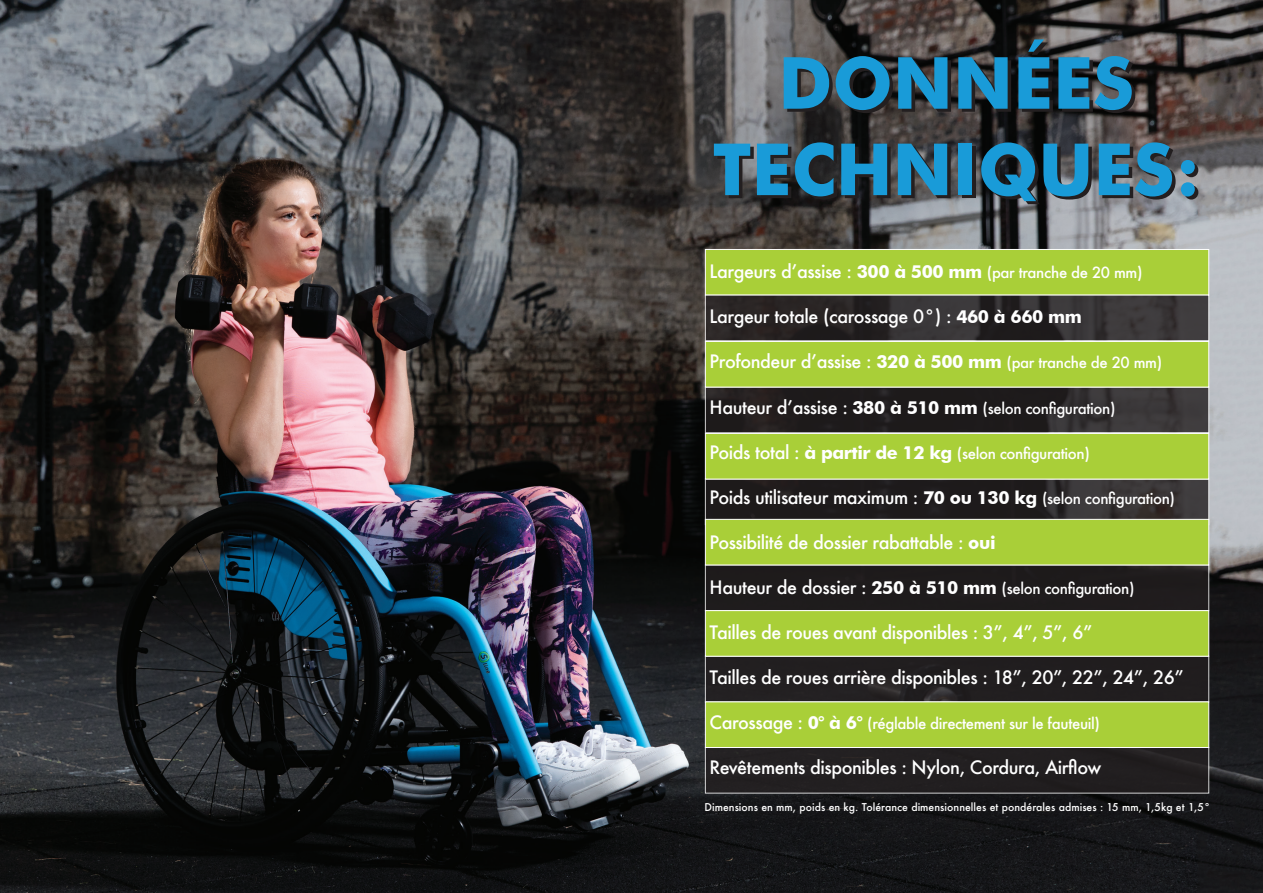
<style>
.page{position:relative;width:1263px;height:893px;background:#fff}
.page>*{position:absolute;margin:0;border:0;box-sizing:border-box;transform-origin:0 0}
.t1{font:700 72px "Futura BT";color:#199bd8}
.t2{font:500 18px "Futura";letter-spacing:-.025em;color:#fff}
.t3{font:500 15px "Futura";letter-spacing:-.025em;color:#fff}
.t4{font:500 10.5px "Futura";letter-spacing:.005em;color:#fff}
.s1{font-size:18px}
.s2{font-family:"Futura BT";font-weight:700;font-size:18px}
.s3{font-family:"Futura BT";font-weight:700}
.s4{font-size:15px}
</style>
<div class="page">
<img style="left:0;top:0;width:1263px;height:893px">
<div style="left:705px;top:249px;width:504px;height:46px;background:#a9cf38;border:1px solid #fff"></div>
<svg style="left:707px;top:297px;width:500px;height:42px;background:#2f2c2d"></svg>
<svg style="left:707px;top:389px;width:500px;height:42px;background:#262324"></svg>
<div style="left:705px;top:387px;width:504px;height:46px;border:1px solid #fff"></div>
<svg style="left:707px;top:481px;width:500px;height:38px;background:#272324"></svg>
<div style="left:705px;top:479px;width:504px;height:46px;border:1px solid #fff"></div>
<div style="left:705px;top:565px;width:504px;height:46px;background:#231f20"></div>
<div style="left:705px;top:656px;width:504px;height:46px;background:#231f20"></div>
<div style="left:705px;top:747px;width:504px;height:46px;background:#231f20"></div>
<div style="left:705px;top:341px;width:504px;height:46px;background:#a9cf38;border:1px solid #fff"></div>
<div style="left:705px;top:433px;width:504px;height:46px;background:#a9cf38;border:1px solid #fff"></div>
<div style="left:705px;top:519px;width:504px;height:46px;background:#a9cf38;border:1px solid #fff"></div>
<div style="left:705px;top:610px;width:504px;height:47px;background:#a9cf38;border:1px solid #fff"></div>
<div style="left:705px;top:701px;width:504px;height:47px;background:#a9cf38;border:1px solid #fff"></div>
<p class="t1" style="left:778px;top:39px;width:357px">DONNÉES</p>
<p class="t1" style="left:712px;top:126px;width:489px">TECHNIQUES:</p>
<p class="t3" style="left:710px;top:263px;width:434px"><span class="s1">Largeurs d’assise :</span> <span class="s2">300 à 500 mm</span> (par tranche de 20 mm)</p>
<p class="t2" style="left:710px;top:304px;width:374px">Largeur totale (carossage 0°) : <span class="s3">460 à 660 mm</span></p>
<p class="t2" style="left:710px;top:349px;width:454px">Profondeur d’assise : <span class="s3">320 à 500 mm</span> <span class="s4">(par tranche de 20 mm)</span></p>
<p class="t3" style="left:710px;top:398px;width:407px"><span class="s1">Hauteur d’assise :</span> <span class="s2">380 à 510 mm</span> (selon configuration)</p>
<p class="t3" style="left:710px;top:443px;width:382px"><span class="s1">Poids total :</span> <span class="s2">à partir de 12 kg</span> (selon configuration)</p>
<p class="t2" style="left:710px;top:484px;width:467px">Poids utilisateur maximum : <span class="s3">70 ou 130 kg</span> <span class="s4">(selon configuration)</span></p>
<p class="t2" style="left:710px;top:529px;width:287px">Possibilité de dossier rabattable : <span class="s3">oui</span></p>
<p class="t3" style="left:710px;top:578px;width:426px"><span class="s1">Hauteur de dossier :</span> <span class="s2">250 à 510 mm</span> (selon configuration)</p>
<p class="t2" style="left:710px;top:619px;width:384px">Tailles de roues avant disponibles : 3”, 4”, 5”, 6”</p>
<p class="t2" style="left:710px;top:664px;width:476px">Tailles de roues arrière disponibles : 18”, 20”, 22”, 24”, 26”</p>
<p class="t3" style="left:710px;top:713px;width:392px"><span class="s1">Carossage :</span> <span class="s2">0° à 6°</span> (réglable directement sur le fauteuil)</p>
<p class="t2" style="left:710px;top:754px;width:393px">Revêtements disponibles : Nylon, Cordura, Airflow</p>
<p class="t4" style="left:704px;top:800px;width:508px">Dimensions en mm, poids en kg. Tolérance dimensionnelles et pondérales admises : 15 mm, 1,5kg et 1,5°</p>
</div>
